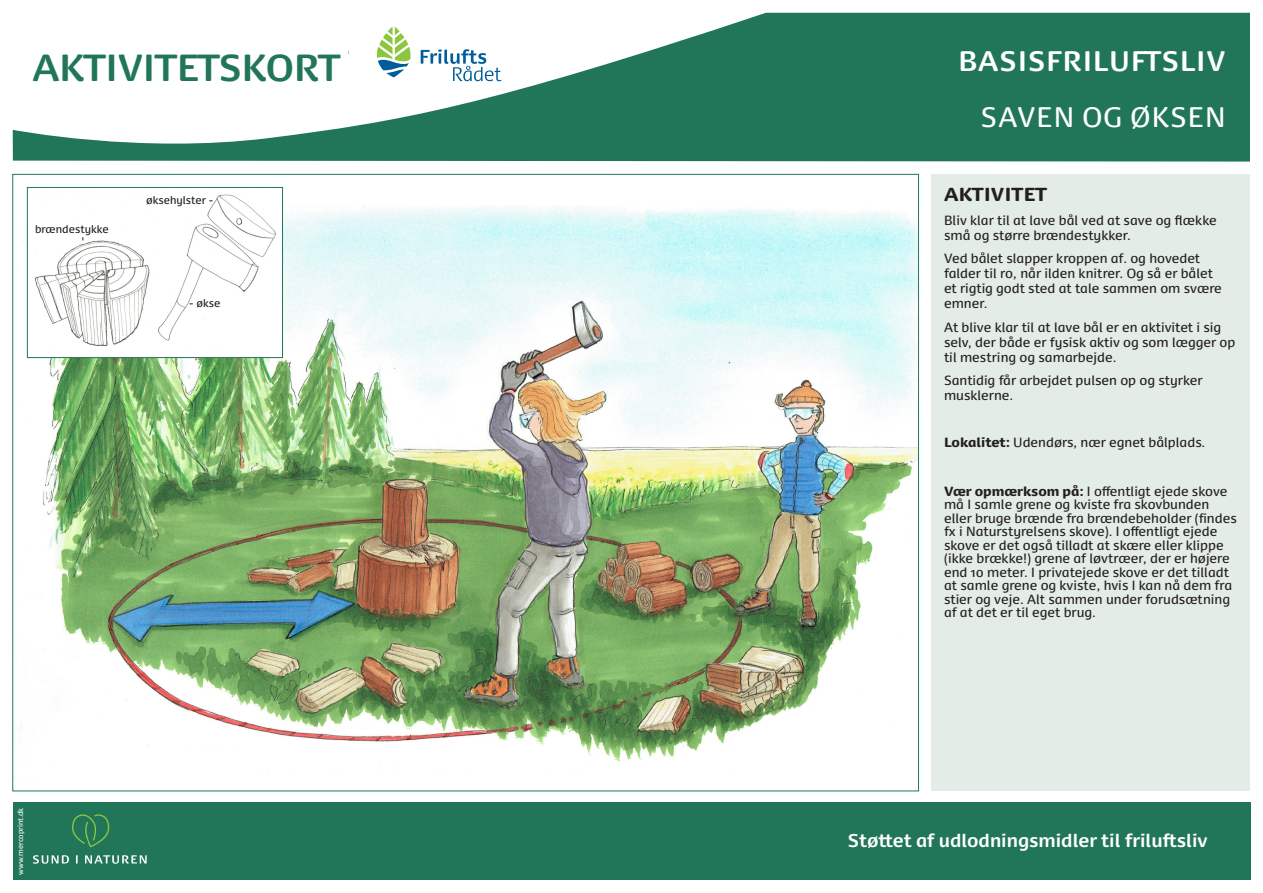
<style>
.page{position:relative;width:1263px;height:893px;background:#fff}
.page>*{position:absolute;margin:0;border:0;box-sizing:border-box;transform-origin:0 0}
.t1{font:700 42px "Dancer Pro";letter-spacing:.015em;color:#217659}
.t2{font:700 36px "Dancer Pro";color:#217659}
.t3{font:700 27px "Dancer Pro";letter-spacing:.045em;color:#fff}
.t4{font:27px "Dancer Pro";letter-spacing:.045em;color:#fff}
.t5{font:900 18px "Dancer Pro";letter-spacing:.015em;color:#231f20}
.t6{font:700 17.7px "Dancer Pro";color:#fff}
.t7{font:12.75px/13.5px "Dancer Pro";color:#231f20}
.t8{font:10.5px "Dancer Pro";color:#231f20}
.t9{font:7.2px "Dancer Pro";color:#fff}
.s1{font-weight:900}
</style>
<div class="page">
<div style="left:13px;top:802px;width:1237px;height:78px;background:#217659"></div>
<svg style="left:13px;top:13px;width:1237px;height:149px;fill:#217659"></svg>
<img style="left:14px;top:206px;width:903px;height:572px">
<div style="left:931px;top:174px;width:319px;height:617px;background:#e4ece7"></div>
<div style="left:27px;top:187px;width:255px;height:171px;background:#fff"></div>
<img style="left:35px;top:194px;width:241px;height:153px">
<div style="left:27px;top:187px;width:256px;height:171px;border:1px solid #217659"></div>
<div style="left:21px;top:37px;width:327px;height:57px;background:#fff"></div>
<svg style="left:33px;top:855px;width:36px;height:9px"></svg>
<svg style="left:76px;top:855px;width:2px;height:8px"></svg>
<svg style="left:85px;top:855px;width:62px;height:9px"></svg>
<svg style="left:72px;top:814px;width:38px;height:33px"></svg>
<svg style="left:421px;top:49px;width:80px;height:32px"></svg>
<svg style="left:377px;top:26px;width:34px;height:51px"></svg>
<h1 class="t1" style="left:29px;top:36px;width:321px">LÆRINGSKORT</h1>
<p class="t2" style="left:32px;top:42px;width:309px">AKTIVITETSKORT</p>
<p class="t8" style="left:35px;top:222px;width:75px">brændestykke</p>
<p class="t8" style="left:75px;top:241px;width:6px;rotate:-90deg">-</p>
<p class="t8" style="left:146px;top:193px;width:69px">øksehylster -</p>
<p class="t8" style="left:189px;top:296px;width:33px">- økse</p>
<p class="t9" style="left:16px;top:875px;width:68px;rotate:-90deg">www.mercoprint.dk</p>
<p class="t3" style="left:958px;top:42px;width:269px">BASISFRILUFTSLIV</p>
<p class="t4" style="left:981px;top:99px;width:246px">SAVEN OG ØKSEN</p>
<p class="t5" style="left:944px;top:181px;width:104px">AKTIVITET</p>
<p class="t7" style="left:944px;top:212px;width:274px;line-height:15px">Bliv klar til at lave bål ved at save og flække små og større brændestykker.</p>
<p class="t7" style="left:944px;top:250px;width:279px;line-height:15px">Ved bålet slapper kroppen af. og hovedet falder til ro, når ilden knitrer. Og så er bålet et rigtig godt sted at tale sammen om svære emner.</p>
<p class="t7" style="left:944px;top:319px;width:293px;line-height:15px">At blive klar til at lave bål er en aktivitet i sig selv, der både er fysisk aktiv og som lægger op til mestring og samarbejde.</p>
<p class="t7" style="left:944px;top:372px;width:260px;line-height:15px">Santidig får arbejdet pulsen op og styrker musklerne.</p>
<p class="t7" style="left:944px;top:435px;width:263px"><span class="s1">Lokalitet:</span> Udendørs, nær egnet bålplads.</p>
<p class="t7" style="left:944px;top:483px;width:294px"><span class="s1">Vær opmærksom på:</span> I offentligt ejede skove må I samle grene og kviste fra skovbunden eller bruge brænde fra brændebeholder (findes fx i Naturstyrelsens skove). I offentligt ejede skove er det også tilladt at skære eller klippe (ikke brække!) grene af løvtræer, der er højere end 10 meter. I privatejede skove er det tilladt at samle grene og kviste, hvis I kan nå dem fra stier og veje. Alt sammen under forudsætning af at det er til eget brug.</p>
<h3 class="t6" style="left:848px;top:828px;width:361px">Støttet af udlodningsmidler til friluftsliv</h3>
</div>
